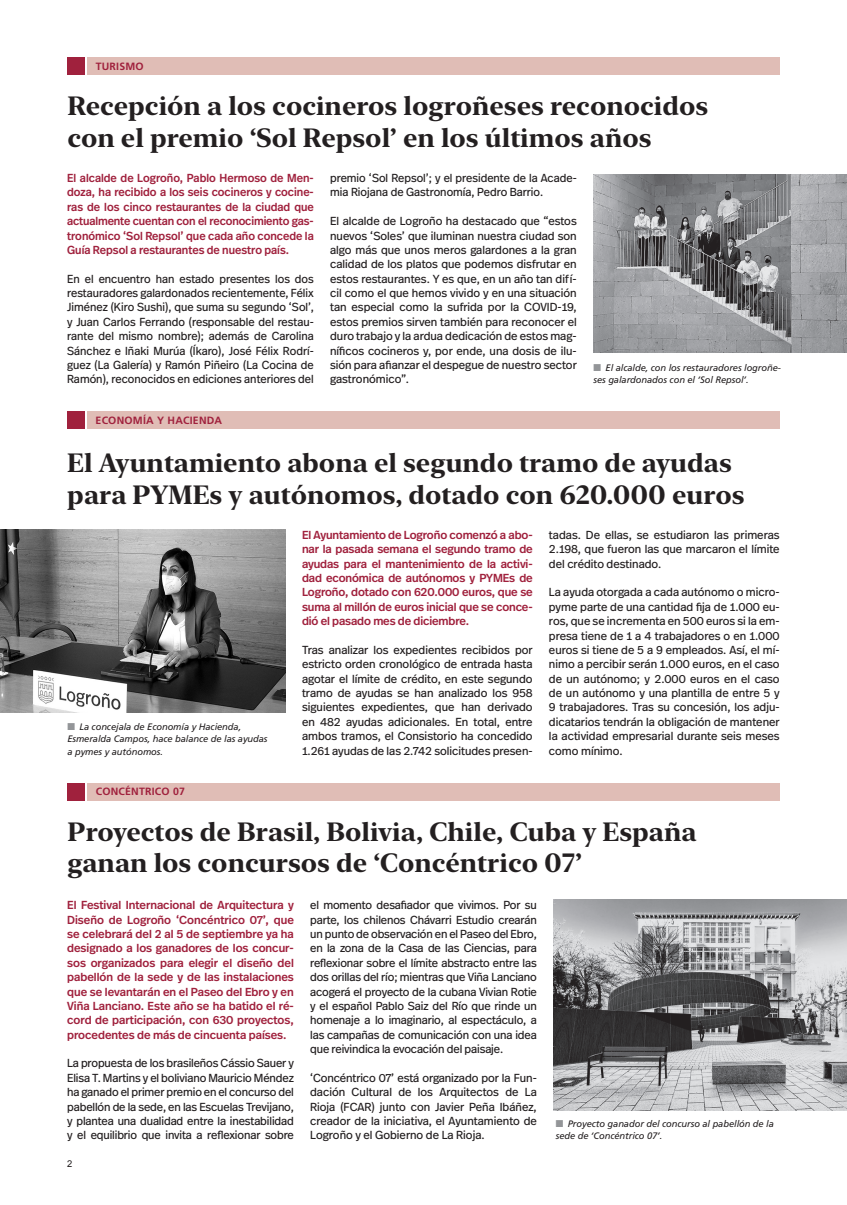
<style>
.page{position:relative;width:847px;height:1205px;background:#fff}
.page>*{position:absolute;margin:0;border:0;box-sizing:border-box;transform-origin:0 0}
.t1{font:700 26.25px/31.2px "New York Large";color:#231f20}
.t2{font:11.62px/14.4px "Real Head Pro";color:#231f20;text-align:justify}
.t3{font:500 11.62px/14.4px "Real Head Pro";color:#a0213d;text-align:justify}
.t4{font:700 10.5px "Frutiger LT Std";letter-spacing:.02em;color:#a0213d}
.t5{font:italic 9.38px/12.1px "Frutiger LT Std";letter-spacing:-.01em;color:#231f20}
.t6{font:9.38px "Arial";color:#231f20}
.s1{color:#939598}
</style>
<div class="page">
<div style="left:87px;top:412px;width:693px;height:17px;background:#e0bdb6"></div>
<div style="left:67px;top:412px;width:18px;height:17px;background:#a0213d"></div>
<div style="left:87px;top:58px;width:693px;height:17px;background:#e0bdb6"></div>
<div style="left:67px;top:58px;width:18px;height:17px;background:#a0213d"></div>
<img style="left:0;top:529px;width:286px;height:183px">
<img style="left:594px;top:174px;width:253px;height:178px">
<img style="left:553px;top:900px;width:294px;height:210px">
<div style="left:87px;top:783px;width:693px;height:17px;background:#e0bdb6"></div>
<div style="left:67px;top:783px;width:18px;height:17px;background:#a0213d"></div>
<p class="t4" style="left:96px;top:60px;width:50px">TURISMO</p>
<p class="t1" style="left:67px;top:89px;width:642px">Recepción a los cocineros logroñeses reconocidos</p>
<p class="t1" style="left:67px;top:120px;width:586px">con el premio ‘Sol Repsol’ en los últimos años</p>
<p class="t3" style="left:67px;top:170px;width:248px">El alcalde de Logroño, Pablo Hermoso de Men&shy;doza, ha recibido a los seis cocineros y cocine&shy;ras de los cinco restaurantes de la ciudad que actualmente cuentan con el reconocimiento gas&shy;tronómico ‘Sol Repsol’ que cada año concede la Guía Repsol a restaurantes de nuestro país.</p>
<p class="t2" style="left:67px;top:271px;width:248px">En el encuentro han estado presentes los dos restauradores galardonados recientemente, Félix Jiménez (Kiro Sushi), que suma su segundo ‘Sol’, y Juan Carlos Ferrando (responsable del restau&shy;rante del mismo nombre); además de Carolina Sánchez e Iñaki Murúa (Íkaro), José Félix Rodrí&shy;guez (La Galería) y Ramón Piñeiro (La Cocina de Ramón), reconocidos en ediciones anteriores del</p>
<p class="t4" style="left:96px;top:414px;width:128px">ECONOMÍA Y HACIENDA</p>
<p class="t2" style="left:330px;top:170px;width:248px">premio ‘Sol Repsol’; y el presidente de la Acade&shy;mia Riojana de Gastronomía, Pedro Barrio.</p>
<p class="t2" style="left:330px;top:214px;width:248px">El alcalde de Logroño ha destacado que “estos nuevos ‘Soles’ que iluminan nuestra ciudad son algo más que unos meros galardones a la gran calidad de los platos que podemos disfrutar en estos restaurantes. Y es que, en un año tan difí&shy;cil como el que hemos vivido y en una situación tan especial como la sufrida por la COVID-19, estos premios sirven también para reconocer el duro trabajo y la ardua dedicación de estos mag&shy;níficos cocineros y, por ende, una dosis de ilu&shy;sión para afianzar el despegue de nuestro sector gastronómico”.</p>
<p class="t5" style="left:594px;top:362px;width:189px"><span class="s1">■</span> El alcalde, con los restauradores logroñe&shy;ses galardonados con el ‘Sol Repsol’.</p>
<p class="t1" style="left:67px;top:446px;width:679px">El Ayuntamiento abona el segundo tramo de ayudas para PYMEs y autónomos, dotado con 620.000 euros</p>
<p class="t5" style="left:67px;top:721px;width:175px"><span class="s1">■</span> La concejala de Economía y Hacienda,</p>
<p class="t5" style="left:67px;top:733px;width:202px">Esmeralda Campos, hace balance de las ayudas</p>
<p class="t5" style="left:67px;top:745px;width:97px">a pymes y autónomos.</p>
<p class="t4" style="left:96px;top:785px;width:91px">CONCÉNTRICO 07</p>
<p class="t3" style="left:302px;top:527px;width:232px">El Ayuntamiento de Logroño comenzó a abo&shy;nar la pasada semana el segundo tramo de ayudas para el mantenimiento de la activi&shy;dad económica de autónomos y PYMEs de Logroño, dotado con 620.000 euros, que se suma al millón de euros inicial que se conce&shy;dió el pasado mes de diciembre.</p>
<p class="t2" style="left:302px;top:642px;width:232px">Tras analizar los expedientes recibidos por estricto orden cronológico de entrada hasta agotar el límite de crédito, en este segundo tramo de ayudas se han analizado los 958 siguientes expedientes, que han derivado en 482 ayudas adicionales. En total, entre ambos tramos, el Consistorio ha concedido 1.261 ayudas de las 2.742 solicitudes presen-</p>
<p class="t2" style="left:549px;top:527px;width:232px">tadas. De ellas, se estudiaron las primeras 2.198, que fueron las que marcaron el límite del crédito destinado.</p>
<p class="t2" style="left:549px;top:585px;width:232px">La ayuda otorgada a cada autónomo o micro&shy;pyme parte de una cantidad fija de 1.000 eu&shy;ros, que se incrementa en 500 euros si la em&shy;presa tiene de 1 a 4 trabajadores o en 1.000 euros si tiene de 5 a 9 empleados. Así, el mí&shy;nimo a percibir serán 1.000 euros, en el caso de un autónomo; y 2.000 euros en el caso de un autónomo y una plantilla de entre 5 y 9 trabajadores. Tras su concesión, los adju&shy;dicatarios tendrán la obligación de mantener la actividad empresarial durante seis meses como mínimo.</p>
<p class="t1" style="left:67px;top:815px;width:631px">Proyectos de Brasil, Bolivia, Chile, Cuba y España</p>
<p class="t1" style="left:67px;top:846px;width:516px">ganan los concursos de ‘Concéntrico 07’</p>
<p class="t3" style="left:67px;top:898px;width:228px">El Festival Internacional de Arquitectura y Diseño de Logroño ‘Concéntrico 07’, que se celebrará del 2 al 5 de septiembre ya ha designado a los ganadores de los concur&shy;sos organizados para elegir el diseño del pabellón de la sede y de las instalaciones que se levantarán en el Paseo del Ebro y en Viña Lanciano. Este año se ha batido el ré&shy;cord de participación, con 630 proyectos, procedentes de más de cincuenta países.</p>
<p class="t2" style="left:67px;top:1056px;width:228px">La propuesta de los brasileños Cássio Sauer y Elisa T. Martins y el boliviano Mauricio Méndez ha ganado el primer premio en el concurso del pabellón de la sede, en las Escuelas Trevijano, y plantea una dualidad entre la inestabilidad y el equilibrio que invita a reflexionar sobre</p>
<p class="t6" style="left:67px;top:1158px;width:7px">2</p>
<p class="t2" style="left:310px;top:898px;width:228px">el momento desafiador que vivimos. Por su parte, los chilenos Chávarri Estudio crearán un punto de observación en el Paseo del Ebro, en la zona de la Casa de las Ciencias, para reflexionar sobre el límite abstracto entre las dos orillas del río; mientras que Viña Lanciano acogerá el proyecto de la cubana Vivian Rotie y el español Pablo Saiz del Río que rinde un homenaje a lo imaginario, al espectáculo, a las campañas de comunicación con una idea que reivindica la evocación del paisaje.</p>
<p class="t2" style="left:310px;top:1070px;width:228px">‘Concéntrico 07’ está organizado por la Fun&shy;dación Cultural de los Arquitectos de La Rioja (FCAR) junto con Javier Peña Ibáñez, creador de la iniciativa, el Ayuntamiento de Logroño y el Gobierno de La Rioja.</p>
<p class="t5" style="left:556px;top:1117px;width:220px"><span class="s1">■</span> Proyecto ganador del concurso al pabellón de la sede de ‘Concéntrico 07’.</p>
</div>
